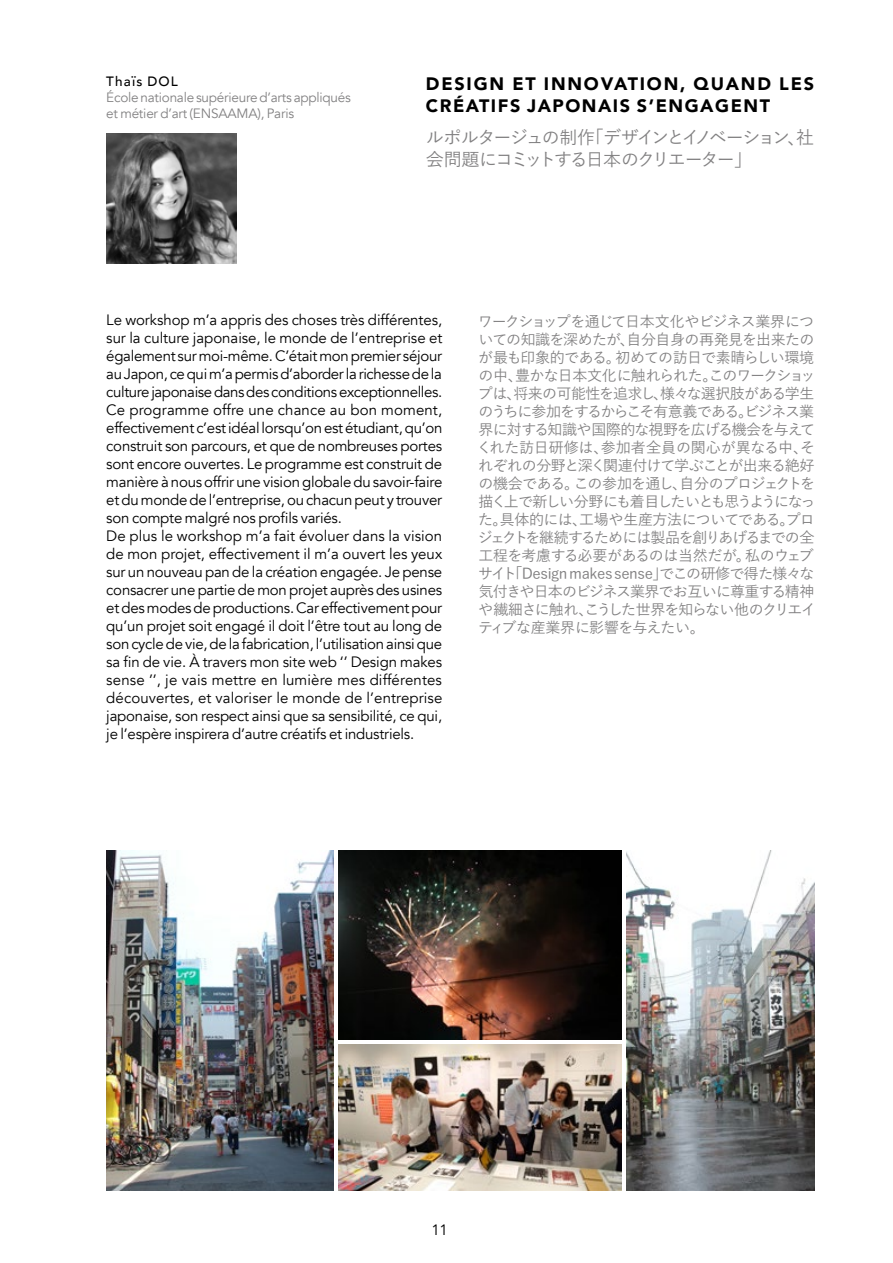
<style>
.page{position:relative;width:893px;height:1263px;background:#fff}
.page>*{position:absolute;margin:0;border:0;box-sizing:border-box;transform-origin:0 0}
.t1{font:900 18px/21.6px "Avenir";letter-spacing:.085em;color:#000}
.t2{font:500 18px/21.6px "Yu Go";letter-spacing:-.11em;color:#828182}
.t3{font:15px/18px "Avenir";letter-spacing:-.015em;color:#000}
.t4{font:500 15px/18px "Yu Go";letter-spacing:-.05em;color:#828182}
.t5{font:13.5px/16.2px "Avenir";letter-spacing:-.015em;color:#828182}
.t6{font:500 13.5px "Avenir";letter-spacing:.085em;color:#000}
</style>
<div class="page">
<img style="left:106px;top:134px;width:130px;height:130px">
<img style="left:338px;top:1044px;width:283px;height:147px">
<img style="left:106px;top:850px;width:227px;height:341px">
<img style="left:338px;top:850px;width:283px;height:189px">
<img style="left:627px;top:850px;width:187px;height:341px">
<p class="t6" style="left:106px;top:69px;width:73px">Thaïs DOL</p>
<p class="t5" style="left:106px;top:89px;width:246px">École nationale supérieure d’arts appliqués et métier d’art (ENSAAMA), Paris</p>
<p class="t1" style="left:426px;top:73px;width:390px">DESIGN ET INNOVATION, QUAND LES<br>CRÉATIFS JAPONAIS S’ENGAGENT</p>
<p class="t2" style="left:426px;top:124px;width:390px">ルポルタージュの制作「デザインとイノベーション、社会問題にコミットする日本のクリエーター」</p>
<p class="t3" style="left:106px;top:312px;width:338px">Le workshop m’a appris des choses très différentes, sur la culture japonaise, le monde de l’entreprise et également sur moi-même. C’était mon premier séjour au Japon, ce qui m’a permis d’aborder la richesse de la culture japonaise dans des conditions exceptionnelles.<br>Ce programme offre une chance au bon moment, effectivement c’est idéal lorsqu’on est étudiant, qu’on construit son parcours, et que de nombreuses portes sont encore ouvertes. Le programme est construit de manière à nous offrir une vision globale du savoir-faire et du monde de l’entreprise, ou chacun peut y trouver son compte malgré nos profils variés.<br>De plus le workshop m’a fait évoluer dans la vision de mon projet, effectivement il m’a ouvert les yeux sur un nouveau pan de la création engagée. Je pense consacrer une partie de mon projet auprès des usines et des modes de productions. Car effectivement pour qu’un projet soit engagé il doit l’être tout au long de son cycle de vie, de la fabrication, l’utilisation ainsi que sa fin de vie. À travers mon site web ‘’ Design makes sense ’’, je vais mettre en lumière mes différentes découvertes, et valoriser le monde de l’entreprise japonaise, son respect ainsi que sa sensibilité, ce qui, je l’espère inspirera d’autre créatifs et industriels.</p>
<p class="t4" style="left:477px;top:311px;width:340px">ワークショップを通じて日本文化やビジネス業界についての知識を深めたが、自分自身の再発見を出来たのが最も印象的である。初めての訪日で素晴らしい環境の中、豊かな日本文化に触れられた。このワークショップは、将来の可能性を追求し、様々な選択肢がある学生のうちに参加をするからこそ有意義である。ビジネス業界に対する知識や国際的な視野を広げる機会を与えてくれた訪日研修は、参加者全員の関心が異なる中、それぞれの分野と深く関連付けて学ぶことが出来る絶好の機会である。この参加を通し、自分のプロジェクトを描く上で新しい分野にも着目したいとも思うようになった。具体的には、工場や生産方法についてである。プロジェクトを継続するためには製品を創りあげるまでの全工程を考慮する必要があるのは当然だが。私のウェブサイト「Design makes sense」でこの研修で得た様々な気付きや日本のビジネス業界でお互いに尊重する精神や繊細さに触れ、こうした世界を知らない他のクリエイティブな産業界に影響を与えたい。</p>
<p class="t3" style="left:431px;top:1221px;width:18px">11</p>
</div>
